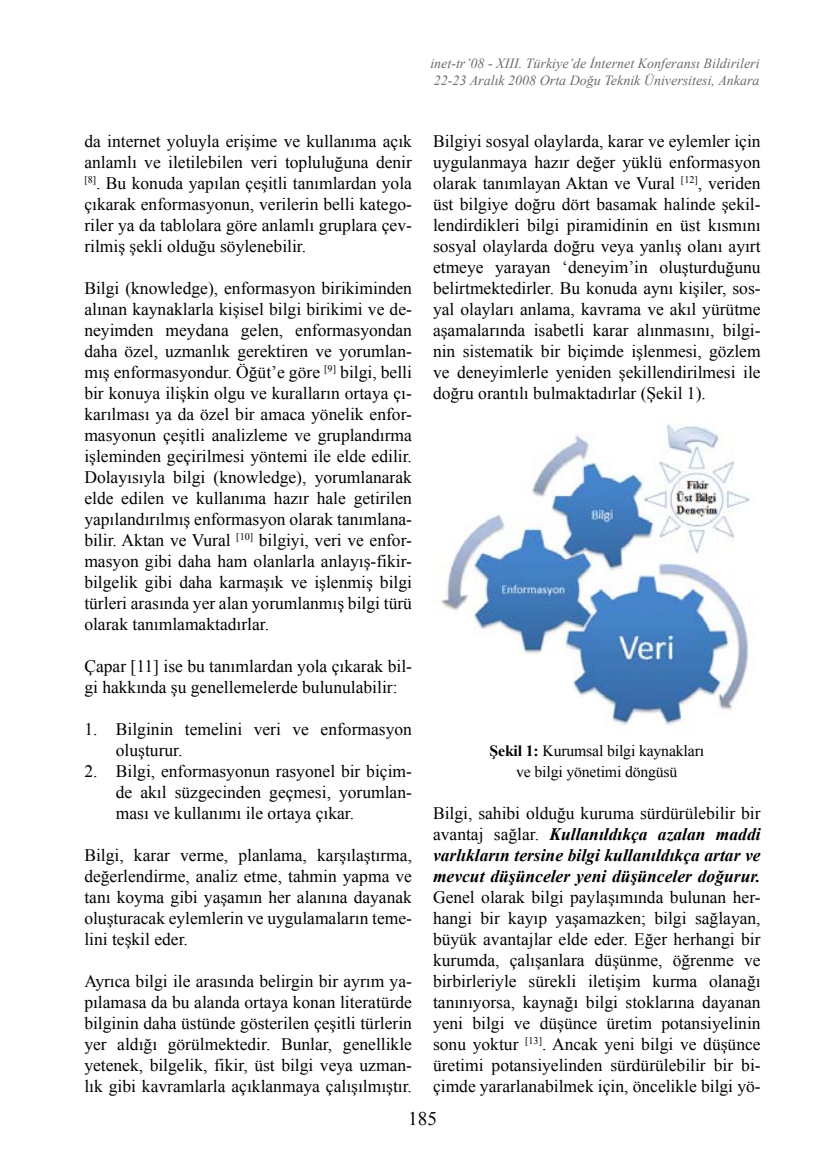
<style>
.page{position:relative;width:819px;height:1166px;background:#fff}
.page>*{position:absolute;margin:0;border:0;box-sizing:border-box;transform-origin:0 0}
.t1{font:19.25px "Times New Roman";color:#000}
.t2{font:17.5px/21px "Times New Roman";color:#000;text-align:justify}
.t3{font:italic 700 17.5px/21px "Times New Roman";color:#000;text-align:justify}
.t4{font:15.75px/21px "Times New Roman";letter-spacing:-.01em;color:#000;text-align:center}
.t5{font:italic 14px/16.8px "Times New Roman";color:#6a6b6d}
.s1{font-weight:700}
.s2{font-weight:400;font-style:normal}
</style>
<div class="page">
<img style="left:441px;top:423px;width:309px;height:302px">
<p class="t2" style="left:84px;top:130px;width:329px">da internet yoluyla erişime ve kullanıma açık anlamlı ve iletilebilen veri topluluğuna denir <sup>[8]</sup>. Bu konuda yapılan çeşitli tanımlardan yola çıkarak enformasyonun, verilerin belli katego&shy;riler ya da tablolara göre anlamlı gruplara çev&shy;rilmiş şekli olduğu söylenebilir.</p>
<p class="t2" style="left:84px;top:277px;width:329px">Bilgi (knowledge), enformasyon birikiminden alınan kaynaklarla kişisel bilgi birikimi ve de&shy;neyimden meydana gelen, enformasyondan daha özel, uzmanlık gerektiren ve yorumlan&shy;mış enformasyondur. Öğüt’e göre <sup>[9]</sup> bilgi, belli bir konuya ilişkin olgu ve kuralların ortaya çı&shy;karılması ya da özel bir amaca yönelik enfor&shy;masyonun çeşitli analizleme ve gruplandırma işleminden geçirilmesi yöntemi ile elde edilir.<br>Dolayısıyla bilgi (knowledge), yorumlanarak elde edilen ve kullanıma hazır hale getirilen yapılandırılmış enformasyon olarak tanımlana&shy;bilir. Aktan ve Vural <sup>[10]</sup> bilgiyi, veri ve enfor&shy;masyon gibi daha ham olanlarla anlayış-fikir&shy;bilgelik gibi daha karmaşık ve işlenmiş bilgi türleri arasında yer alan yorumlanmış bilgi türü olarak tanımlamaktadırlar.</p>
<p class="t2" style="left:84px;top:655px;width:329px">Çapar [11] ise bu tanımlardan yola çıkarak bil&shy;gi hakkında şu genellemelerde bulunulabilir:</p>
<p class="t2" style="left:116px;top:718px;width:297px;text-indent:-32px">1. Bilginin temelini veri ve enformasyon oluşturur.</p>
<p class="t2" style="left:116px;top:760px;width:297px;text-indent:-32px">2. Bilgi, enformasyonun rasyonel bir biçim&shy;de akıl süzgecinden geçmesi, yorumlan&shy;ması ve kullanımı ile ortaya çıkar.</p>
<p class="t2" style="left:84px;top:844px;width:329px">Bilgi, karar verme, planlama, karşılaştırma, değerlendirme, analiz etme, tahmin yapma ve tanı koyma gibi yaşamın her alanına dayanak oluşturacak eylemlerin ve uygulamaların teme&shy;lini teşkil eder.</p>
<p class="t2" style="left:84px;top:970px;width:329px">Ayrıca bilgi ile arasında belirgin bir ayrım ya&shy;pılamasa da bu alanda ortaya konan literatürde bilginin daha üstünde gösterilen çeşitli türlerin yer aldığı görülmektedir. Bunlar, genellikle yetenek, bilgelik, fikir, üst bilgi veya uzman&shy;lık gibi kavramlarla açıklanmaya çalışılmıştır.</p>
<p class="t5" style="left:430px;top:55px;width:331px">inet-tr’08 - XIII. Türkiye’de İnternet Konferansı Bildirileri<br>22-23 Aralık 2008 Orta Doğu Teknik Üniversitesi, Ankara</p>
<p class="t2" style="left:433px;top:130px;width:329px">Bilgiyi sosyal olaylarda, karar ve eylemler için uygulanmaya hazır değer yüklü enformasyon olarak tanımlayan Aktan ve Vural <sup>[12]</sup>, veriden üst bilgiye doğru dört basamak halinde şekil&shy;lendirdikleri bilgi piramidinin en üst kısmını sosyal olaylarda doğru veya yanlış olanı ayırt etmeye yarayan ‘deneyim’in oluşturduğunu belirtmektedirler. Bu konuda aynı kişiler, sos&shy;yal olayları anlama, kavrama ve akıl yürütme aşamalarında isabetli karar alınmasını, bilgi&shy;nin sistematik bir biçimde işlenmesi, gözlem ve deneyimlerle yeniden şekillendirilmesi ile doğru orantılı bulmaktadırlar (Şekil 1).</p>
<p class="t4" style="left:489px;top:740px;width:216px"><span class="s1">Şekil 1:</span> Kurumsal bilgi kaynakları ve bilgi yönetimi döngüsü</p>
<p class="t3" style="left:433px;top:802px;width:329px"><span class="s2">Bilgi, sahibi olduğu kuruma sürdürülebilir bir avantaj sağlar.</span> Kullanıldıkça azalan maddi varlıkların tersine bilgi kullanıldıkça artar ve mevcut düşünceler yeni düşünceler doğurur.</p>
<p class="t2" style="left:433px;top:886px;width:329px">Genel olarak bilgi paylaşımında bulunan her&shy;hangi bir kayıp yaşamazken; bilgi sağlayan, büyük avantajlar elde eder. Eğer herhangi bir kurumda, çalışanlara düşünme, öğrenme ve birbirleriyle sürekli iletişim kurma olanağı tanınıyorsa, kaynağı bilgi stoklarına dayanan yeni bilgi ve düşünce üretim potansiyelinin sonu yoktur <sup>[13]</sup>. Ancak yeni bilgi ve düşünce üretimi potansiyelinden sürdürülebilir bir bi&shy;çimde yararlanabilmek için, öncelikle bilgi yö-</p>
<p class="t1" style="left:408px;top:1106px;width:30px">185</p>
</div>
